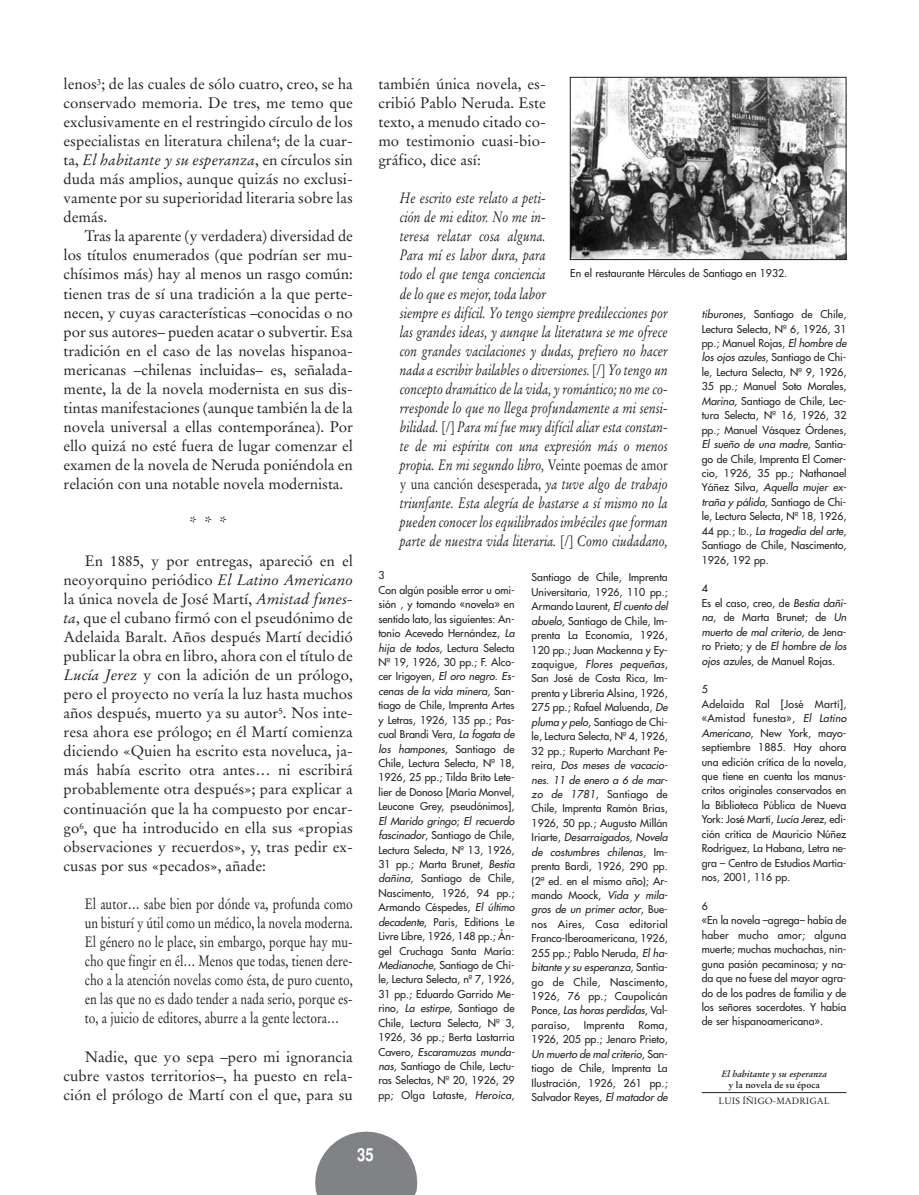
<style>
.page{position:relative;width:919px;height:1195px;background:#fff}
.page>*{position:absolute;margin:0;border:0;box-sizing:border-box;transform-origin:0 0}
.t1{font:700 18px "Helvetica";color:#fff;scale:.82 1}
.t2{font:15px/19px "Stempel Garamond";color:#231f20;text-align:justify}
.t3{font:italic 15px/19px "Stempel Garamond";color:#231f20;scale:.8 1}
.t4{font:15px/19px "Stempel Garamond";color:#231f20;text-align:justify;scale:.8 1}
.t5{font:10.5px/14.4px "Futura";color:#231f20}
.t6{font:10.5px "Futura";letter-spacing:.025em;color:#231f20}
.t7{font:italic 700 9px "Stempel Garamond";color:#231f20}
.t8{font:700 9px "Stempel Garamond";color:#231f20}
.t9{font:9px "Stempel Garamond";color:#231f20}
.s1{font-style:italic}
.s2{font-style:normal}
.s3{font-size:7.8px}
</style>
<div class="page">
<svg style="left:315px;top:1131px;width:102px;height:64px"></svg>
<hr style="left:701px;top:1092px;width:145px;height:1px;background:#231f20">
<img style="left:572px;top:79px;width:272px;height:179px">
<div style="left:570px;top:77px;width:276px;height:183px;border:1px solid #231f20"></div>
<p class="t2" style="left:64px;top:75px;width:291px">lenos<sup>3</sup>; de las cuales de sólo cuatro, creo, se ha conservado memoria. De tres, me temo que exclusivamente en el restringido círculo de los especialistas en literatura chilena<sup>4</sup>; de la cuar&shy;ta, <span class="s1">El habitante y su esperanza</span>, en círculos sin duda más amplios, aunque quizás no exclusi&shy;vamente por su superioridad literaria sobre las demás.</p>
<p class="t2" style="left:64px;top:228px;width:291px;text-indent:21px">Tras la aparente (y verdadera) diversidad de los títulos enumerados (que podrían ser mu&shy;chísimos más) hay al menos un rasgo común: tienen tras de sí una tradición a la que perte&shy;necen, y cuyas características –conocidas o no por sus autores– pueden acatar o subvertir. Esa tradición en el caso de las novelas hispanoa&shy;mericanas –chilenas incluidas– es, señalada&shy;mente, la de la novela modernista en sus dis&shy;tintas manifestaciones (aunque también la de la novela universal a ellas contemporánea). Por ello quizá no esté fuera de lugar comenzar el examen de la novela de Neruda poniéndola en relación con una notable novela modernista.</p>
<h2 class="t2" style="left:189px;top:514px;width:39px">***</h2>
<p class="t2" style="left:64px;top:552px;width:291px;text-indent:21px">En 1885, y por entregas, apareció en el neoyorquino periódico <span class="s1">El Latino Americano </span>la única novela de José Martí, <span class="s1">Amistad funes&shy;ta</span>, que el cubano firmó con el pseudónimo de Adelaida Baralt. Años después Martí decidió publicar la obra en libro, ahora con el título de <span class="s1">Lucía Jerez</span> y con la adición de un prólogo, pero el proyecto no vería la luz hasta muchos años después, muerto ya su autor<sup>5</sup>. Nos inte&shy;resa ahora ese prólogo; en él Martí comienza diciendo «Quien ha escrito esta noveluca, ja&shy;más había escrito otra antes… ni escribirá probablemente otra después»; para explicar a continuación que la ha compuesto por encar&shy;go<sup>6</sup>, que ha introducido en ella sus «propias observaciones y recuerdos», y, tras pedir ex&shy;cusas por sus «pecados», añade:</p>
<p class="t4" style="left:85px;top:895px;width:336px">El autor… sabe bien por dónde va, profunda como un bisturí y útil como un médico, la novela moderna.<br>El género no le place, sin embargo, porque hay mu&shy;cho que fingir en él… Menos que todas, tienen dere&shy;cho a la atención novelas como ésta, de puro cuento, en las que no es dado tender a nada serio, porque es&shy;to, a juicio de editores, aburre a la gente lectora…</p>
<h2 class="t2" style="left:64px;top:1048px;width:291px;text-indent:21px">Nadie, que yo sepa –pero mi ignorancia cubre vastos territorios–, ha puesto en rela&shy;ción el prólogo de Martí con el que, para su</h2>
<h2 class="t2" style="left:378px;top:75px;width:169px">también única novela, es&shy;cribió Pablo Neruda. Este texto, a menudo citado co&shy;mo testimonio cuasi-bio&shy;gráfico, dice así:</h2>
<p class="t3" style="left:399px;top:190px;width:336px">He escrito este relato a peti-<br>ción de mi editor. No me in-<br>teresa relatar cosa alguna.<br>Para mí es labor dura, para<br>todo el que tenga conciencia<br>de lo que es mejor, toda labor<br>siempre es difícil. Yo tengo siempre predilecciones por las grandes ideas, y aunque la literatura se me ofrece con grandes vacilaciones y dudas, prefiero no hacer nada a escribir bailables o diversiones. <span class="s2">[/]</span> Yo tengo un concepto dramático de la vida, y romántico; no me co&shy;rresponde lo que no llega profundamente a mi sensi&shy;bilidad. <span class="s2">[/]</span> Para mí fue muy difícil aliar esta constan&shy;te de mi espíritu con una expresión más o menos propia. En mi segundo libro, <span class="s2">Veinte poemas de amor y una canción desesperada,</span> ya tuve algo de trabajo triunfante. Esta alegría de bastarse a sí mismo no la pueden conocer los equilibrados imbéciles que forman parte de nuestra vida literaria. <span class="s2">[/]</span> Como ciudadano,</p>
<p class="t5" style="left:378px;top:569px;width:139px">3<br>Con algún posible error u omi&shy;sión , y tomando «novela» en sentido lato, las siguientes: An&shy;tonio Acevedo Hernández, <span class="s1">La hija de todos</span>, Lectura Selecta<br>Nº 19, 1926, 30 pp.; F. Alco&shy;cer Irigoyen, <span class="s1">El oro negro. Es&shy;cenas de la vida minera,</span> S a n - tiago de Chile, Imprenta Artes y Letras, 1926, 135 pp.; Pas&shy;cual Brandi Vera, <span class="s1">La fogata de los hampones</span>, S a n ti a g o d e<br>Chile, Lectura Selecta, Nº 18,<br>1926, 25 pp.; Tilda Brito Lete&shy;lier de Donoso [María Monvel,<br>Leucone Grey, pseudónimos],<br><span class="s1">El Marido gringo</span>; <span class="s1">El recuerdo fascinador</span>, Santiago de Chile,<br>Lectura Selecta, Nº 13, 1926,<br>31 pp.; Marta Brunet, <span class="s1">Bestia dañina</span>, Santiago de Chile,<br>Nascimento, 1926, 94 pp.;<br>Armando Céspedes, <span class="s1">El último decadente</span>, Paris, Editions Le<br>Livre Libre, 1926, 148 pp.; Án&shy;gel Cruchaga Santa María:<br><span class="s1">Medianoche</span>, Santiago de Chi&shy;le, Lectura Selecta, nº 7, 1926,<br>31 pp.; Eduardo Garrido Me&shy;rino, <span class="s1">La estirpe</span>, Santiago de<br>Chile, Lectura Selecta, Nº 3,<br>1926, 36 pp.; Berta Lastarria<br>C ave ro , <span class="s1">Escaramuzas munda&shy;nas</span>, Santiago de Chile, Lectu&shy;ras Selectas, Nº 20, 1926, 29 pp; Olga Lataste, <span class="s1">Heroica</span>,</p>
<p class="t5" style="left:531px;top:571px;width:139px">Santiago de Chile, Imprenta<br>Universitaria, 1926, 110 pp.;<br>Armando Laurent, <span class="s1">El cuento del abuelo</span>, Santiago de Chile, Im&shy;prenta La Economía, 1926,<br>120 pp.; Juan Mackenna y Ey&shy;za q u i g u e , <span class="s1">Flores pequeñas</span>,<br>San José de Costa Rica, Im&shy;prenta y Librería Alsina, 1926,<br>275 pp.; Rafael Maluenda, <span class="s1">De pluma y pelo</span>, Santiago de Chi&shy;le, Lectura Selecta, Nº 4, 1926,<br>32 pp.; Ruperto Marchant Pe&shy;re i ra , <span class="s1">Dos meses de vacacio&shy;nes. 11 de enero a 6 de mar&shy;zo de 1781</span>, Santiago de<br>Chile, Imprenta Ramón Brias,<br>1926, 50 pp.; Augusto Millán<br>I r i a r t e , <span class="s1">Desarraigados, Novela de costumbres chilenas</span>, I m - prenta Bardi, 1926, 290 pp. (2ª ed. en el mismo año); Ar&shy;mando Moock, <span class="s1">Vida y mila&shy;gros de un primer actor</span>, B u e - nos Aires, Casa editorial<br>Franco-Iberoamericana, 1926,<br>255 pp.; Pablo Neruda, <span class="s1">El ha&shy;bitante y su esperanza</span>, S a n t i a - go de Chile, Nascimento,<br>1926, 76 pp.; Caupolicán<br>Po n c e , <span class="s1">Las horas perdidas</span>, Va l - paraíso,</p>
<p class="t5" style="left:570px;top:266px;width:218px">En el restaurante Hércules de Santiago en 1932.</p>
<p class="t5" style="left:701px;top:308px;width:148px"><span class="s1">tiburones</span>, Santiago de Chile,<br>Lectura Selecta, Nº 6, 1926, 31 pp.; Manuel Rojas, <span class="s1">El hombre de los ojos azules</span>, Santiago de Chi&shy;le, Lectura Selecta, Nº 9, 1926,<br>35 pp.; Manuel Soto Morales,<br><span class="s1">Marina</span>, Santiago de Chile, Lec&shy;tura Selecta, Nº 16, 1926, 32 pp.; Manuel Vásquez Órdenes,<br><span class="s1">El sueño de una madre</span>, S a n t i a - go de Chile, Imprenta El Comer&shy;cio, 1926, 35 pp.; Nathanael<br>Yá ñ ez S i l va , <span class="s1">Aquella mujer ex&shy;traña y pálida</span>, Santiago de Chi&shy;le, Lectura Selecta, Nº 18, 1926,<br>4 4 p p . ; I <span class="s3">D</span> . , <span class="s1">La tragedia del arte</span>,<br>Santiago de Chile, Nascimento,<br>1926, 192 pp.</p>
<p class="t5" style="left:701px;top:582px;width:148px">4<br>Es el caso, creo, de <span class="s1">Bestia dañi&shy;na</span>, de Marta Brunet; de <span class="s1">Un muerto de mal criterio</span>, d e J e n a - ro P r i e to ; y d e <span class="s1">El hombre de los ojos azules</span>, de Manuel Rojas.</p>
<p class="t5" style="left:701px;top:683px;width:148px">5<br>Adelaida Ral [José Martí], «Amistad funesta», <span class="s1">El Latino<br>Americano</span>, New York, mayo&shy;septiembre 1885. Hay ahora una edición crítica de la novela, que tiene en cuenta los manus&shy;critos originales conservados en la Biblioteca Pública de Nueva<br>York: José Martí, <span class="s1">Lucía Jerez</span>, edi&shy;ción crítica de Mauricio Núñez<br>Rodríguez, La Habana, Letra ne&shy;gra – Centro de Estudios Martia&shy;nos, 2001, 116 pp.</p>
<p class="t5" style="left:701px;top:899px;width:146px">6<br>«En la novela –agrega– había de haber mucho amor; alguna muerte; muchas muchachas, nin&shy;guna pasión pecaminosa; y na&shy;da que no fuese del mayor agra&shy;do de los padres de familia y de los señores sacerdotes. Y había de ser hispanoamericana».</p>
<p class="t5" style="left:531px;top:1018px;width:139px;text-indent:107px">Roma,<br>1926, 205 pp.; Jenaro Prieto,<br><span class="s1">Un muerto de mal criterio</span>, S a n - tiago de Chile, Imprenta La<br>Ilustración, 1926, 261 pp.;<br>Salvador Reyes, <span class="s1">El matador de</span></p>
<p class="t6" style="left:583px;top:1020px;width:42px">Imprenta</p>
<p class="t7" style="left:721px;top:1069px;width:107px">El habitante y su esperanza</p>
<p class="t8" style="left:728px;top:1081px;width:93px">y la novela de su época</p>
<p class="t9" style="left:718px;top:1097px;width:113px">LUIS ÍÑIGO-MADRIGAL</p>
<h1 class="t1" style="left:357px;top:1148px;width:22px">35</h1>
</div>
